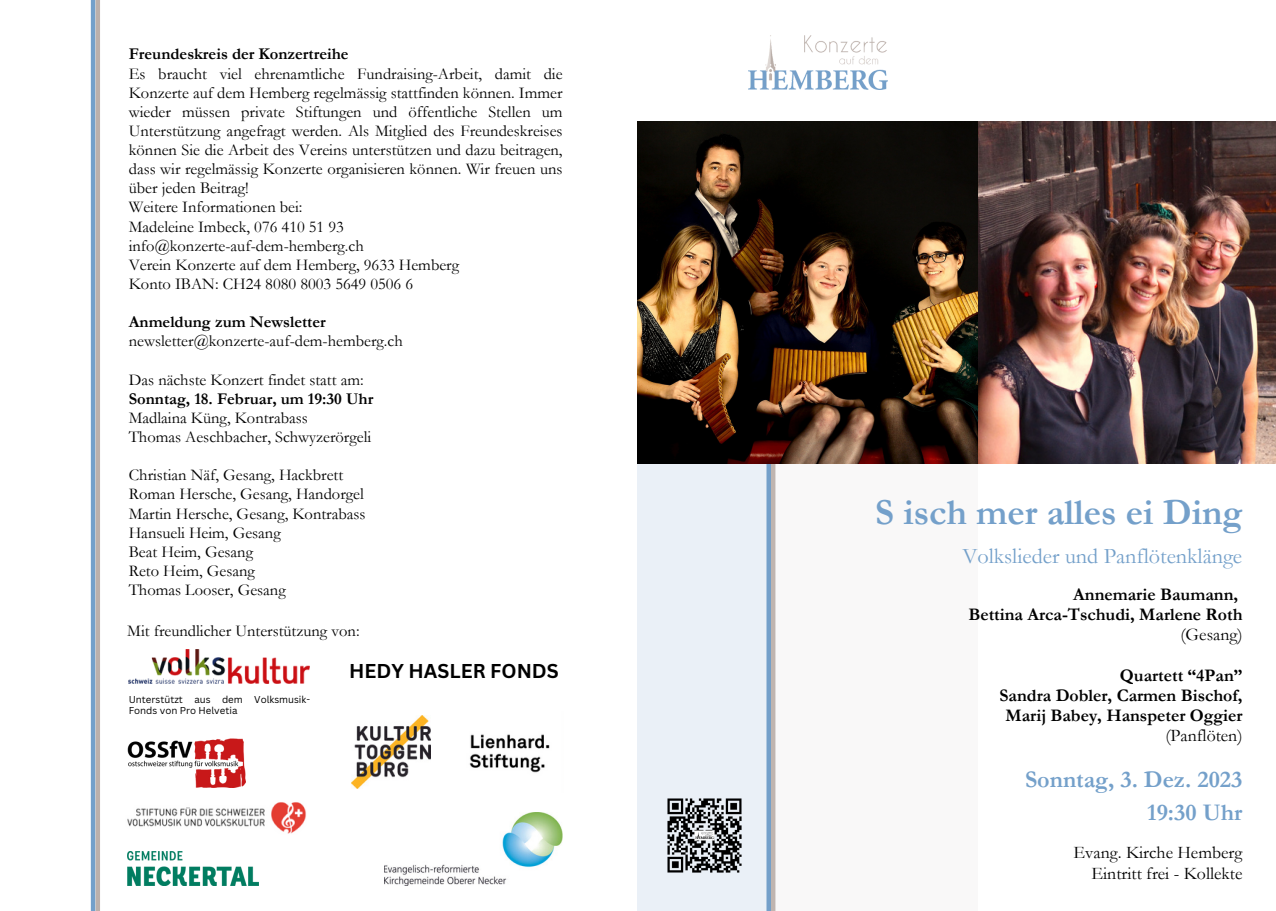
<style>
.page{position:relative;width:1276px;height:911px;background:#fff}
.page>*{position:absolute;margin:0;border:0;box-sizing:border-box;transform-origin:0 0}
.t1{font:700 37.05px "Garamond";color:#74a0ca}
.t2{font:700 24px "Garamond";color:#74a0ca}
.t3{font:22.2px "Garamond";color:#74a0ca}
.t4{font:700 19.5px "Canva Sans";color:#000}
.t5{font:700 17.7px "Garamond";color:#000}
.t6{font:17.7px "Garamond";color:#000}
.t7{font:16.5px/19px "Garamond";color:#000;text-align:justify}
.t8{font:700 16.5px "Garamond";color:#000}
.t9{font:9.75px/11.4px "Canva Sans";color:#000}
</style>
<div class="page">
<hr style="left:91px;top:0;width:4px;height:909px;background:#74a0ca">
<div style="left:95px;top:0;width:5px;height:909px;background:#bcb0ab"></div>
<img style="left:127px;top:802px;width:179px;height:32px">
<img style="left:384px;top:812px;width:179px;height:72px">
<img style="left:469px;top:734px;width:81px;height:39px">
<img style="left:351px;top:715px;width:79px;height:72px">
<img style="left:127px;top:851px;width:132px;height:33px">
<img style="left:129px;top:649px;width:181px;height:33px">
<img style="left:127px;top:738px;width:118px;height:48px">
<div style="left:770px;top:158px;width:207px;height:751px;background:#f9f8f8"></div>
<div style="left:637px;top:158px;width:133px;height:751px;background:#eaf0f7"></div>
<img style="left:748px;top:36px;width:139px;height:54px">
<img style="left:667px;top:798px;width:75px;height:75px">
<img style="left:637px;top:121px;width:638px;height:342px">
<p class="t8" style="left:129px;top:45px;width:221px">Freundeskreis der Konzertreihe</p>
<p class="t7" style="left:129px;top:64px;width:435px">Es braucht viel ehrenamtliche Fundraising-Arbeit, damit die Konzerte auf dem Hemberg regelmässig stattfinden können. Immer wieder müssen private Stiftungen und öffentliche Stellen um Unterstützung angefragt werden. Als Mitglied des Freundeskreises können Sie die Arbeit des Vereins unterstützen und dazu beitragen, dass wir regelmässig Konzerte organisieren können. Wir freuen uns über jeden Beitrag!</p>
<p class="t7" style="left:129px;top:198px;width:175px">Weitere Informationen bei:</p>
<p class="t7" style="left:129px;top:217px;width:217px">Madeleine Imbeck, 076 410 51 93</p>
<p class="t7" style="left:129px;top:236px;width:236px">info@konzerte-auf-dem-hemberg.ch</p>
<p class="t7" style="left:129px;top:255px;width:332px">Verein Konzerte auf dem Hemberg, 9633 Hemberg</p>
<p class="t7" style="left:129px;top:274px;width:286px">Konto IBAN: CH24 8080 8003 5649 0506 6</p>
<p class="t8" style="left:129px;top:313px;width:198px">Anmeldung zum Newsletter</p>
<p class="t7" style="left:129px;top:332px;width:275px">newsletter@konzerte-auf-dem-hemberg.ch</p>
<p class="t7" style="left:129px;top:370px;width:236px">Das nächste Konzert findet statt am:</p>
<p class="t8" style="left:129px;top:389px;width:246px">Sonntag, 18. Februar, um 19:30 Uhr</p>
<p class="t7" style="left:129px;top:408px;width:180px">Madlaina Küng, Kontrabass</p>
<p class="t7" style="left:129px;top:427px;width:244px">Thomas Aeschbacher, Schwyzerörgeli</p>
<p class="t7" style="left:129px;top:465px;width:216px">Christian Näf, Gesang, Hackbrett</p>
<p class="t7" style="left:129px;top:484px;width:236px">Roman Hersche, Gesang, Handorgel</p>
<p class="t7" style="left:129px;top:504px;width:238px">Martin Hersche, Gesang, Kontrabass</p>
<p class="t7" style="left:129px;top:523px;width:153px">Hansueli Heim, Gesang</p>
<p class="t7" style="left:129px;top:542px;width:126px">Beat Heim, Gesang</p>
<p class="t7" style="left:129px;top:561px;width:128px">Reto Heim, Gesang</p>
<p class="t7" style="left:129px;top:580px;width:158px">Thomas Looser, Gesang</p>
<p class="t7" style="left:127px;top:621px;width:234px">Mit freundlicher Unterstützung von:</p>
<p class="t4" style="left:349px;top:657px;width:211px">HEDY HASLER FONDS</p>
<p class="t9" style="left:129px;top:693px;width:183px">Unterstützt aus dem Volksmusik-<br>Fonds von Pro Helvetia</p>
<p class="t1" style="left:875px;top:492px;width:368px">S isch mer alles ei Ding</p>
<p class="t3" style="left:962px;top:543px;width:281px">Volkslieder und Panflötenklänge</p>
<p class="t5" style="left:1073px;top:584px;width:166px">Annemarie Baumann,</p>
<p class="t5" style="left:968px;top:604px;width:275px">Bettina Arca-Tschudi, Marlene Roth</p>
<p class="t6" style="left:1180px;top:624px;width:64px">(Gesang)</p>
<p class="t5" style="left:1119px;top:665px;width:124px">Quartett “4Pan”</p>
<p class="t5" style="left:999px;top:685px;width:244px">Sandra Dobler, Carmen Bischof,</p>
<p class="t5" style="left:1005px;top:705px;width:238px">Marij Babey, Hanspeter Oggier</p>
<p class="t6" style="left:1165px;top:725px;width:78px">(Panflöten)</p>
<p class="t2" style="left:1024px;top:766px;width:219px">Sonntag, 3. Dez. 2023</p>
<p class="t2" style="left:1146px;top:799px;width:97px">19:30 Uhr</p>
<p class="t6" style="left:1073px;top:841px;width:170px">Evang. Kirche Hemberg</p>
<p class="t6" style="left:1091px;top:863px;width:152px">Eintritt frei - Kollekte</p>
</div>
